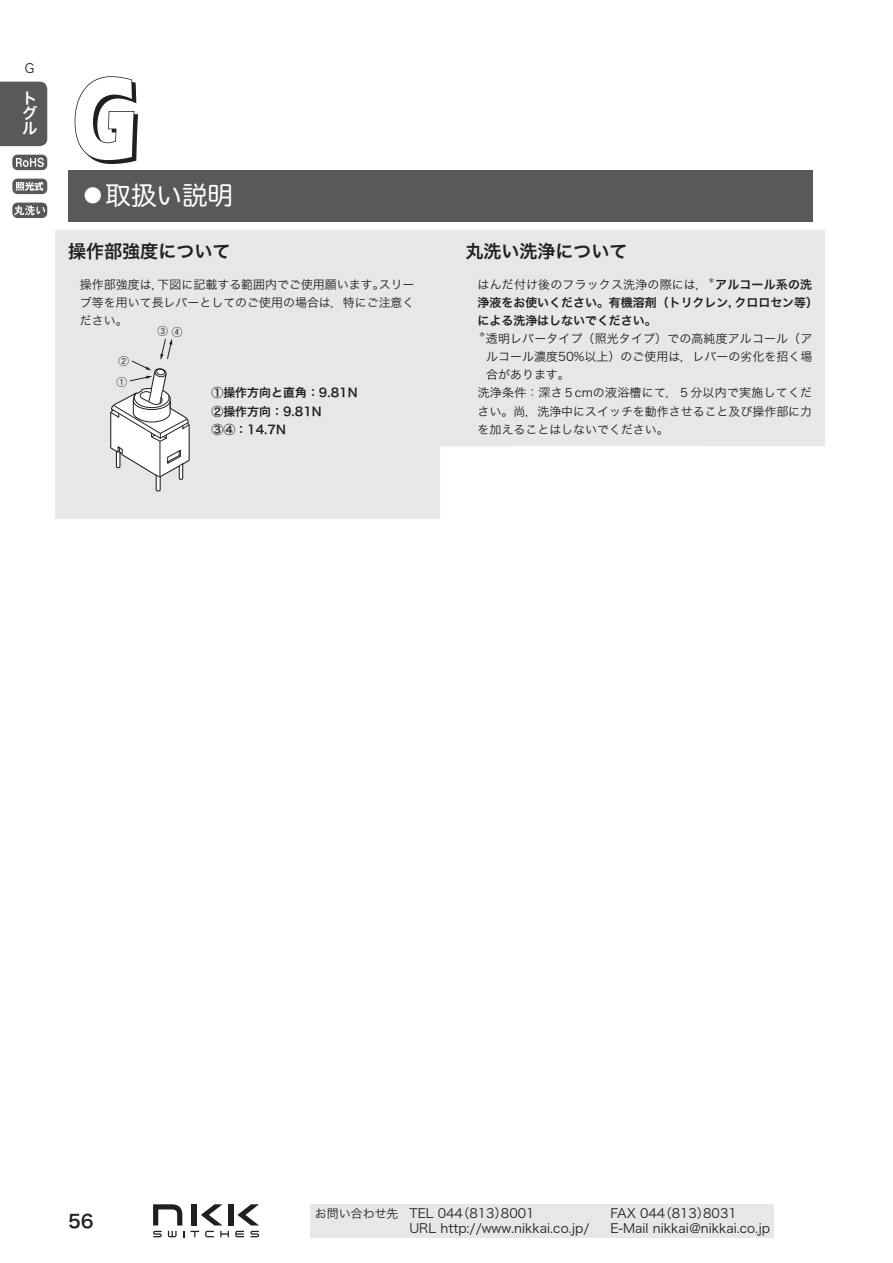
<style>
.page{position:relative;width:893px;height:1263px;background:#fff}
.page>*{position:absolute;margin:0;border:0;box-sizing:border-box;transform-origin:0 0}
.t1{font:700 120.15px "Itc Eras";color:#fff;scale:.7 1}
.t2{font:25.5px "Hira Maru Pro W4 90 pv RKSJ H";color:#fff}
.t3{font:18px "Hira Kaku Pro W6 90 pv RKSJ H";color:#231f20}
.t4{font:15.45px/15.5px "Hira Kaku Pro W6 90 pv RKSJ H";color:#fff}
.t5{font:12.75px "Hira Kaku Pro W3 90 pv RKSJ H";color:#231f20}
.t6{font:12px/18px "Hira Kaku Pro W3 90 pv RKSJ H";color:#231f20;text-align:justify}
.t7{font:12px/18px "Hira Kaku Pro W6 90 pv RKSJ H";color:#231f20}
.t8{font:12px "Hira Kaku Pro W3 90 pv RKSJ H";letter-spacing:.02em;color:#231f20}
.t9{font:10.65px "Gothic BBB Pro Medium 90 pv RKSJ H";color:#231f20}
.t10{font:6.9px "Hira Kaku Pro W3 90 pv RKSJ H";color:#231f20}
.s1{font-family:"Hira Kaku Pro W6 90 pv RKSJ H"}
.s2{font-size:12px}
</style>
<div class="page">
<svg style="left:55px;top:230px;width:770px;height:289px;background:#e9eaeb"></svg>
<div style="left:0;top:82px;width:47px;height:64px;background:#58595b"></div>
<div style="left:68px;top:170px;width:744px;height:51px;background:#58595b"></div>
<div style="left:310px;top:1204px;width:464px;height:33px;background:#e6e7e8"></div>
<svg style="left:74px;top:76px;width:64px;height:88px"></svg>
<svg style="left:153px;top:1204px;width:29px;height:21px"></svg>
<div style="left:228px;top:1204px;width:5px;height:21px;background:#231f20"></div>
<div style="left:192px;top:1204px;width:5px;height:21px;background:#231f20"></div>
<svg style="left:201px;top:1204px;width:21px;height:21px"></svg>
<svg style="left:237px;top:1204px;width:22px;height:21px"></svg>
<svg style="left:153px;top:1231px;width:9px;height:6px"></svg>
<svg style="left:250px;top:1231px;width:9px;height:6px"></svg>
<svg style="left:220px;top:1231px;width:9px;height:6px"></svg>
<svg style="left:235px;top:1231px;width:9px;height:6px"></svg>
<svg style="left:205px;top:1231px;width:9px;height:6px"></svg>
<svg style="left:190px;top:1231px;width:9px;height:6px"></svg>
<svg style="left:168px;top:1231px;width:9px;height:6px"></svg>
<svg style="left:110px;top:338px;width:80px;height:153px"></svg>
<div style="left:12px;top:179px;width:35px;height:15px;background:#58595b;border-radius:5px"></div>
<svg style="left:16px;top:182px;width:27px;height:9px"></svg>
<div style="left:12px;top:155px;width:35px;height:15px;background:#58595b;border-radius:5px"></div>
<svg style="left:16px;top:158px;width:28px;height:9px"></svg>
<div style="left:12px;top:203px;width:35px;height:15px;background:#58595b;border-radius:5px"></div>
<svg style="left:14px;top:205px;width:31px;height:10px"></svg>
<p class="t5" style="left:25px;top:63px;width:11px">G</p>
<p class="t4" style="left:22px;top:92px;width:17px">トグル</p>
<h1 class="t1" style="left:71px;top:78px;width:95px">G</h1>
<h2 class="t2" style="left:80px;top:186px;width:155px"><span class="s1">●</span>取扱い説明</h2>
<h3 class="t3" style="left:68px;top:245px;width:164px">操作部強度について</h3>
<p class="t6" style="left:80px;top:277px;width:336px">操作部強度は，下図に記載する範囲内でご使用願います。スリーブ等を用いて長レバーとしてのご使用の場合は，特にご注意ください。</p>
<p class="t9" style="left:158px;top:327px;width:12px">③</p>
<p class="t9" style="left:172px;top:328px;width:12px">④</p>
<p class="t9" style="left:118px;top:357px;width:12px">②</p>
<p class="t9" style="left:117px;top:378px;width:12px">①</p>
<p class="t7" style="left:211px;top:386px;width:148px">①操作方向と直角：9.81N<br>②操作方向：9.81N<br>③④：14.7N</p>
<h3 class="t3" style="left:466px;top:245px;width:163px">丸洗い洗浄について</h3>
<p class="t6" style="left:478px;top:277px;width:232px">はんだ付け後のフラックス洗浄の際には，</p>
<p class="t10" style="left:708px;top:278px;width:8px">＊</p>
<p class="t7" style="left:477px;top:277px;width:342px;text-indent:238px">アルコール系の洗浄液をお使いください。有機溶剤（トリクレン，クロロセン等）による洗浄はしないでください。</p>
<p class="t10" style="left:479px;top:332px;width:8px">＊</p>
<p class="t6" style="left:486px;top:331px;width:328px">透明レバータイプ（照光タイプ）での高純度アルコール（ア</p>
<p class="t6" style="left:486px;top:349px;width:328px">ルコール濃度50%以上）のご使用は，レバーの劣化を招く場</p>
<p class="t6" style="left:486px;top:367px;width:85px">合があります。</p>
<p class="t8" style="left:478px;top:388px;width:336px">洗浄条件：深さ５cmの液浴槽にて，５分以内で実施してくだ</p>
<p class="t6" style="left:478px;top:404px;width:336px">さい。尚，洗浄中にスイッチを動作させること及び操作部に力</p>
<p class="t6" style="left:478px;top:422px;width:193px">を加えることはしないでください。</p>
<h3 class="t3" style="left:68px;top:1214px;width:27px">56</h3>
<p class="t5" style="left:315px;top:1208px;width:221px"><span class="s2">お問い合わせ先</span> TEL 044（813）8001</p>
<p class="t5" style="left:610px;top:1208px;width:128px">FAX 044（813）8031</p>
<p class="t5" style="left:409px;top:1223px;width:181px">URL http://www.nikkai.co.jp/</p>
<p class="t5" style="left:610px;top:1223px;width:161px">E-Mail nikkai＠nikkai.co.jp</p>
</div>
